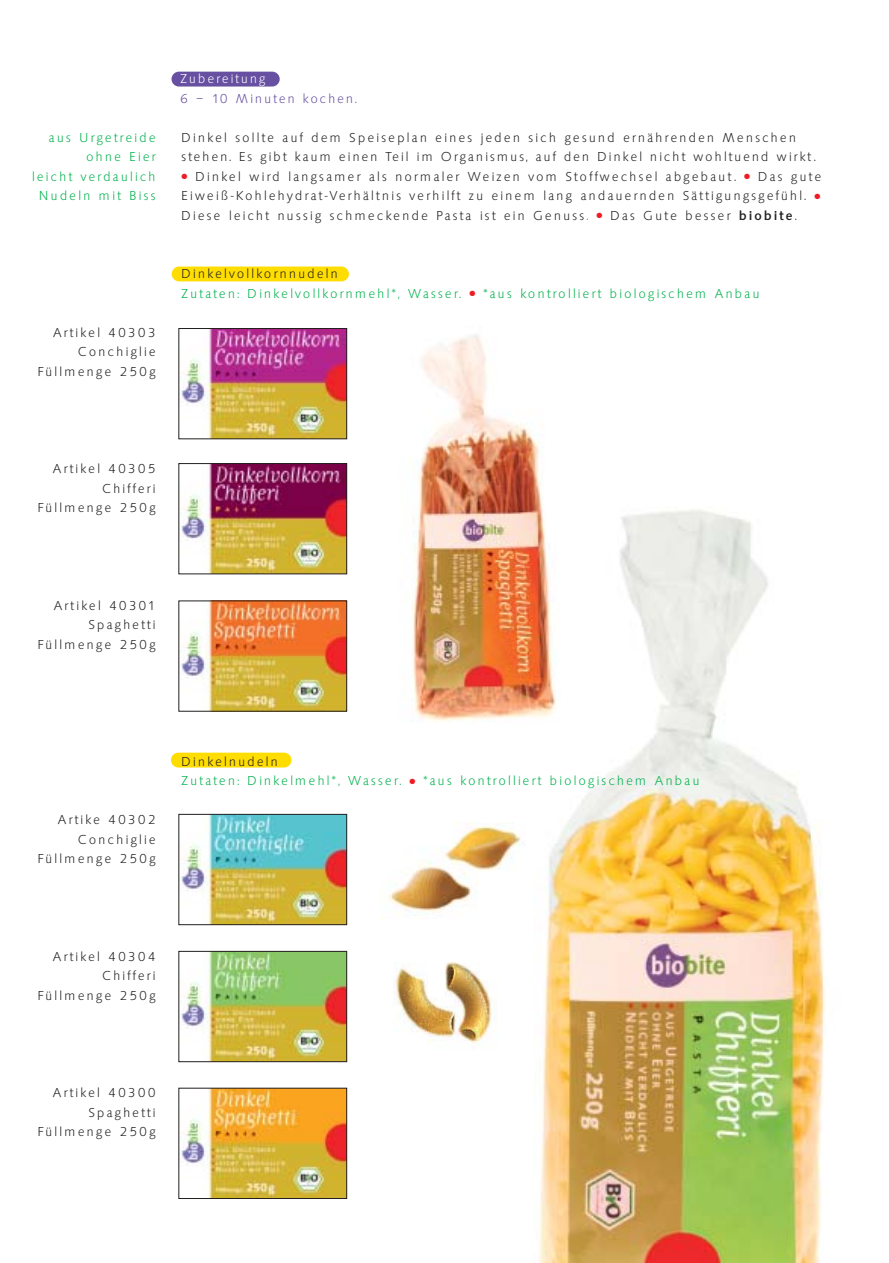
<style>
.page{position:relative;width:889px;height:1263px;background:#fff}
.page>*{position:absolute;margin:0;border:0;box-sizing:border-box;transform-origin:0 0}
.t1{font:300 13.5px/19.5px "Saxony";letter-spacing:.145em;color:#231f1f;text-align:right}
.t2{font:300 13.5px/19.5px "Saxony";letter-spacing:.145em;color:#00b14c}
.t3{font:300 13.5px "Saxony";letter-spacing:.135em;color:#6750a1}
.t4{font:300 13.5px "Saxony";letter-spacing:.135em;color:#fff}
.s1{color:#ee1c24}
.s2{color:#00b14c}
.s3{font-weight:500}
.s4{color:#231f1f}
</style>
<div class="page">
<img style="left:502px;top:509px;width:323px;height:753px">
<div style="left:171px;top:753px;width:120px;height:15px;background:#fd0;border-radius:7px"></div>
<div style="left:171px;top:72px;width:108px;height:15px;background:#6750a1;border-radius:7px"></div>
<div style="left:172px;top:267px;width:177px;height:14px;background:#fd0;border-radius:7px"></div>
<img style="left:181px;top:330px;width:164px;height:107px">
<div style="left:179px;top:328px;width:168px;height:111px;border:1px solid #231f1f"></div>
<img style="left:181px;top:465px;width:164px;height:107px">
<div style="left:179px;top:463px;width:168px;height:111px;border:1px solid #231f1f"></div>
<img style="left:181px;top:603px;width:164px;height:106px">
<img style="left:181px;top:816px;width:164px;height:107px">
<div style="left:179px;top:814px;width:168px;height:111px;border:1px solid #231f1f"></div>
<img style="left:181px;top:953px;width:164px;height:107px">
<div style="left:179px;top:951px;width:168px;height:111px;border:1px solid #231f1f"></div>
<img style="left:181px;top:1090px;width:164px;height:107px">
<div style="left:179px;top:1088px;width:168px;height:111px;border:1px solid #231f1f"></div>
<img style="left:394px;top:947px;width:113px;height:108px">
<img style="left:381px;top:823px;width:144px;height:95px">
<img style="left:412px;top:335px;width:148px;height:410px">
<p class="t2" style="left:32px;top:129px;width:125px;text-align:right">aus Urgetreide ohne Eier<br>leicht verdaulich<br>Nudeln mit Biss</p>
<p class="t1" style="left:38px;top:324px;width:120px">Artikel 40303<br>Conchiglie<br>Füllmenge 250g</p>
<p class="t4" style="left:180px;top:74px;width:87px">Zubereitung</p>
<p class="t3" style="left:180px;top:93px;width:178px">6 – 10 Minuten kochen.</p>
<p class="t1" style="left:181px;top:129px;width:635px;text-align:left">Dinkel sollte auf dem Speiseplan eines jeden sich gesund ernährenden Menschen stehen. Es gibt kaum einen Teil im Organismus, auf den Dinkel nicht wohltuend wirkt.</p>
<p class="t1" style="left:181px;top:168px;width:641px;text-align:justify"><span class="s1">●</span> Dinkel wird langsamer als normaler Weizen vom Stoffwechsel abgebaut. <span class="s1">●</span> Das gute Eiweiß-Kohlehydrat-Verhältnis verhilft zu einem lang andauernden Sättigungsgefühl. <span class="s1">● </span>Diese leicht nussig schmeckende Pasta ist ein Genuss<span class="s2">.</span> <span class="s1">●</span> Das Gute besser <span class="s3">biobite</span>.</p>
<p class="t2" style="left:181px;top:265px;width:579px"><span class="s4">Dinkelvollkornnudeln<br></span>Zutaten: Dinkelvollkornmehl*, Wasser. <span class="s1">●</span> *aus kontrolliert biologischem Anbau</p>
<p class="t1" style="left:38px;top:460px;width:120px">Artikel 40305<br>Chifferi<br>Füllmenge 250g</p>
<p class="t1" style="left:38px;top:597px;width:120px">Artikel 40301<br>Spaghetti<br>Füllmenge 250g</p>
<p class="t1" style="left:38px;top:811px;width:120px">Artike 40302<br>Conchiglie<br>Füllmenge 250g</p>
<p class="t2" style="left:181px;top:753px;width:519px"><span class="s4">Dinkelnudeln<br></span>Zutaten: Dinkelmehl*, Wasser. <span class="s1">●</span> *aus kontrolliert biologischem Anbau</p>
<p class="t1" style="left:38px;top:948px;width:120px">Artikel 40304<br>Chifferi<br>Füllmenge 250g</p>
<p class="t1" style="left:38px;top:1084px;width:120px">Artikel 40300<br>Spaghetti<br>Füllmenge 250g</p>
</div>
